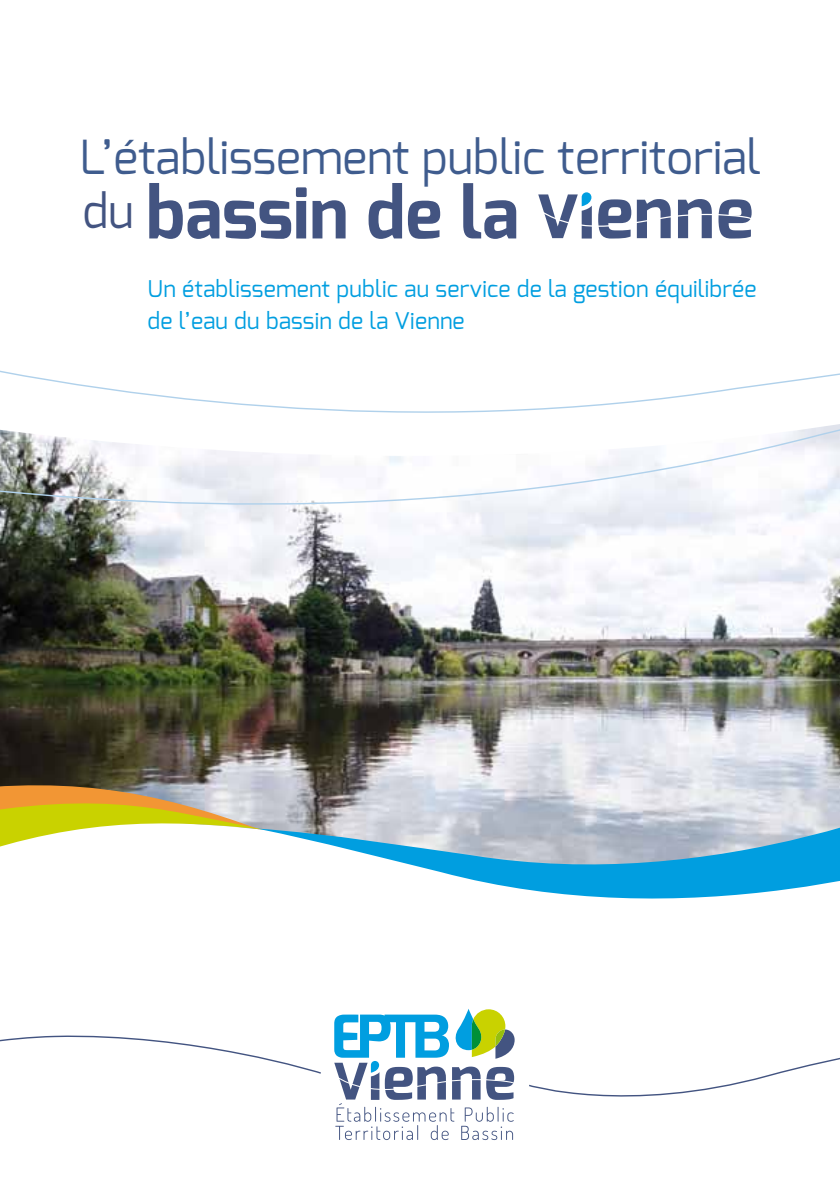
<style>
.page{position:relative;width:840px;height:1191px;background:#fff}
.page>*{position:absolute;margin:0;border:0;box-sizing:border-box;transform-origin:0 0}
.t1{font:700 70.6px "Exo";color:#435481}
.t2{font:46.8px "Exo";color:#3f5c8e}
.t3{font:46.8px "Exo";color:#435481}
.t4{font:23px/32px "Exo";letter-spacing:.01em;color:#009ee0}
</style>
<div class="page">
<img style="left:0;top:587px;width:839px;height:163px">
<svg style="left:0;top:238px;width:839px;height:349px"></svg>
<svg style="left:538px;top:192px;width:214px;height:46px"></svg>
<svg style="left:262px;top:750px;width:577px;height:149px"></svg>
<svg style="left:0;top:716px;width:262px;height:131px"></svg>
<svg style="left:334px;top:1009px;width:181px;height:131px"></svg>
<svg style="left:529px;top:1058px;width:310px;height:39px"></svg>
<svg style="left:0;top:1035px;width:321px;height:39px"></svg>
<h2 class="t2" style="left:79px;top:127px;width:682px">L’établissement public territorial</h2>
<h1 class="t1" style="left:146px;top:168px;width:374px">bassin de la</h1>
<h2 class="t3" style="left:82px;top:181px;width:53px">du</h2>
<p class="t4" style="left:147px;top:272px;width:610px">Un établissement public au service de la gestion équilibrée de l’eau du bassin de la Vienne</p>
</div>
